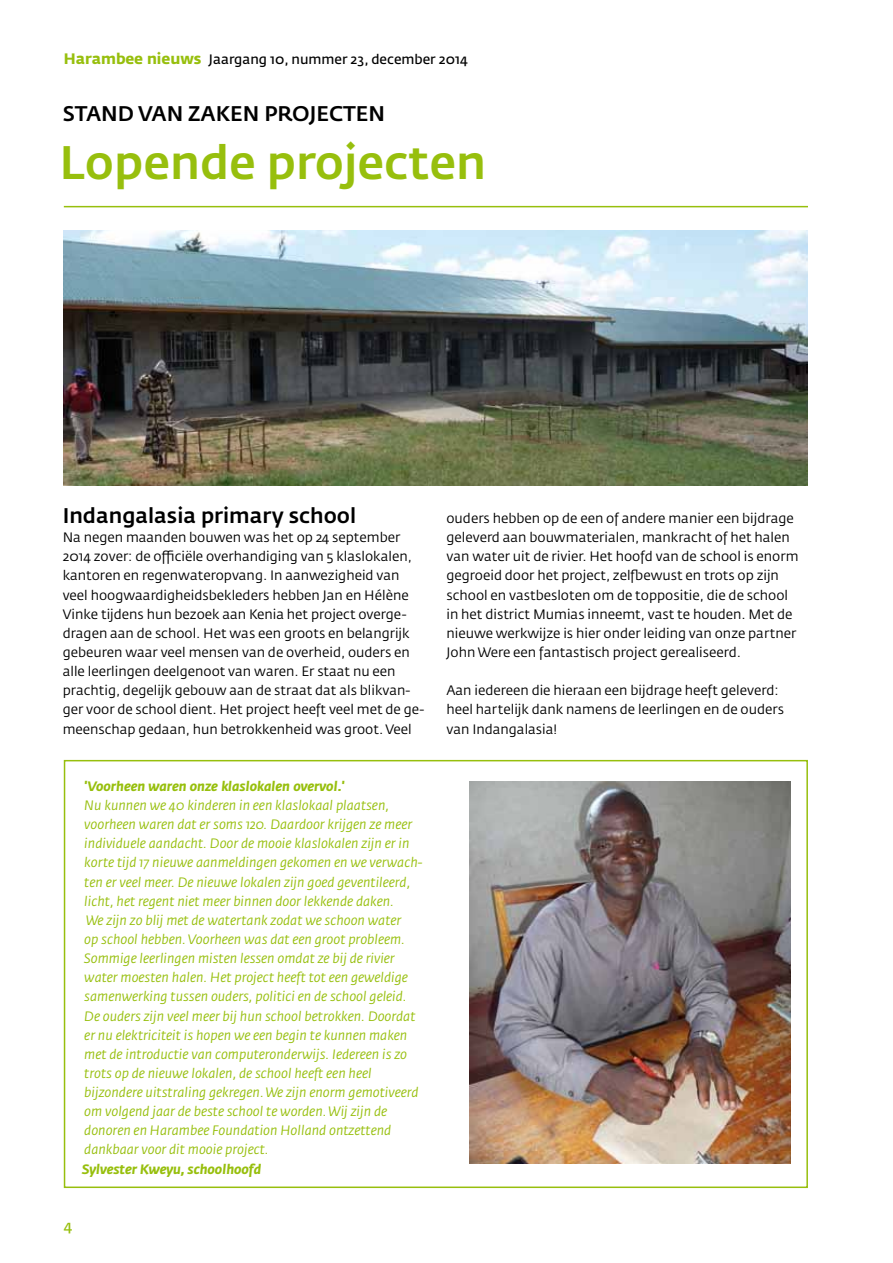
<style>
.page{position:relative;width:893px;height:1263px;background:#fff}
.page>*{position:absolute;margin:0;border:0;box-sizing:border-box;transform-origin:0 0}
.t1{font:500 46.5px "Fedra Sans Std";color:#97bf0d}
.t2{font:500 21px "Fedra Sans Std";color:#000}
.t3{font:15px "Fedra Sans Std";color:#97bf0d}
.t4{font:13.5px/19.2px "Fedra Sans Std";color:#000}
.t5{font:italic 13.5px/19.2px "Fedra Sans Std";color:#97bf0d}
.t6{font:italic 700 13.5px "Fedra Sans Std";color:#97bf0d}
.t7{font:13.5px "Fedra Sans Std";color:#000}
.s1{font-weight:700;font-size:15px;color:#97bf0d}
</style>
<div class="page">
<hr style="left:64px;top:206px;width:744px;height:1px;background:#97bf0d">
<img style="left:63px;top:230px;width:745px;height:255px">
<img style="left:469px;top:781px;width:322px;height:382px">
<div style="left:64px;top:760px;width:744px;height:428px;border:2px solid #97bf0d"></div>
<p class="t7" style="left:64px;top:51px;width:406px"><span class="s1">Harambee nieuws</span> Jaargang 10, nummer 23, december 2014</p>
<h2 class="t2" style="left:63px;top:101px;width:324px">STAND VAN ZAKEN PROJECTEN</h2>
<h1 class="t1" style="left:60px;top:133px;width:428px">Lopende projecten</h1>
<h2 class="t2" style="left:63px;top:503px;width:295px">Indangalasia primary school</h2>
<p class="t4" style="left:63px;top:528px;width:363px">Na negen maanden bouwen was het op 24 september 2014 zover: de officiële overhandiging van 5 klaslokalen, kantoren en regenwateropvang. In aanwezigheid van veel hoogwaardigheidsbekleders hebben Jan en Hélène Vinke tijdens hun bezoek aan Kenia het project overge&shy;dragen aan de school. Het was een groots en belangrijk gebeuren waar veel mensen van de overheid, ouders en alle leerlingen deelgenoot van waren. Er staat nu een prachtig, degelijk gebouw aan de straat dat als blikvan&shy;ger voor de school dient. Het project heeft veel met de ge&shy;meenschap gedaan, hun betrokkenheid was groot. Veel</p>
<p class="t6" style="left:84px;top:778px;width:262px">'Voorheen waren onze klaslokalen overvol.'</p>
<p class="t5" style="left:84px;top:796px;width:340px">Nu kunnen we 40 kinderen in een klaslokaal plaatsen, voorheen waren dat er soms 120. Daardoor krijgen ze meer individuele aandacht. Door de mooie klaslokalen zijn er in korte tijd 17 nieuwe aanmeldingen gekomen en we verwach&shy;ten er veel meer. De nieuwe lokalen zijn goed geventileerd, licht, het regent niet meer binnen door lekkende daken.<br>We zijn zo blij met de watertank zodat we schoon water<br>op school hebben. Voorheen was dat een groot probleem.<br>Sommige leerlingen misten lessen omdat ze bij de rivier water moesten halen. Het project heeft tot een geweldige samenwerking tussen ouders, politici en de school geleid.<br>De ouders zijn veel meer bij hun school betrokken. Doordat er nu elektriciteit is hopen we een begin te kunnen maken met de introductie van computeronderwijs. Iedereen is zo trots op de nieuwe lokalen, de school heeft een heel bijzondere uitstraling gekregen. We zijn enorm gemotiveerd om volgend jaar de beste school te worden. Wij zijn de donoren en Harambee Foundation Holland ontzettend dankbaar voor dit mooie project.</p>
<p class="t6" style="left:82px;top:1160px;width:180px">Sylvester Kweyu, schoolhoofd</p>
<p class="t3" style="left:64px;top:1216px;width:10px">4</p>
<p class="t4" style="left:446px;top:509px;width:354px">ouders hebben op de een of andere manier een bijdrage geleverd aan bouwmaterialen, mankracht of het halen van water uit de rivier. Het hoofd van de school is enorm gegroeid door het project, zelfbewust en trots op zijn school en vastbesloten om de toppositie, die de school in het district Mumias inneemt, vast te houden. Met de nieuwe werkwijze is hier onder leiding van onze partner John Were een fantastisch project gerealiseerd.</p>
<p class="t4" style="left:446px;top:681px;width:339px">Aan iedereen die hieraan een bijdrage heeft geleverd: heel hartelijk dank namens de leerlingen en de ouders van Indangalasia!</p>
</div>
